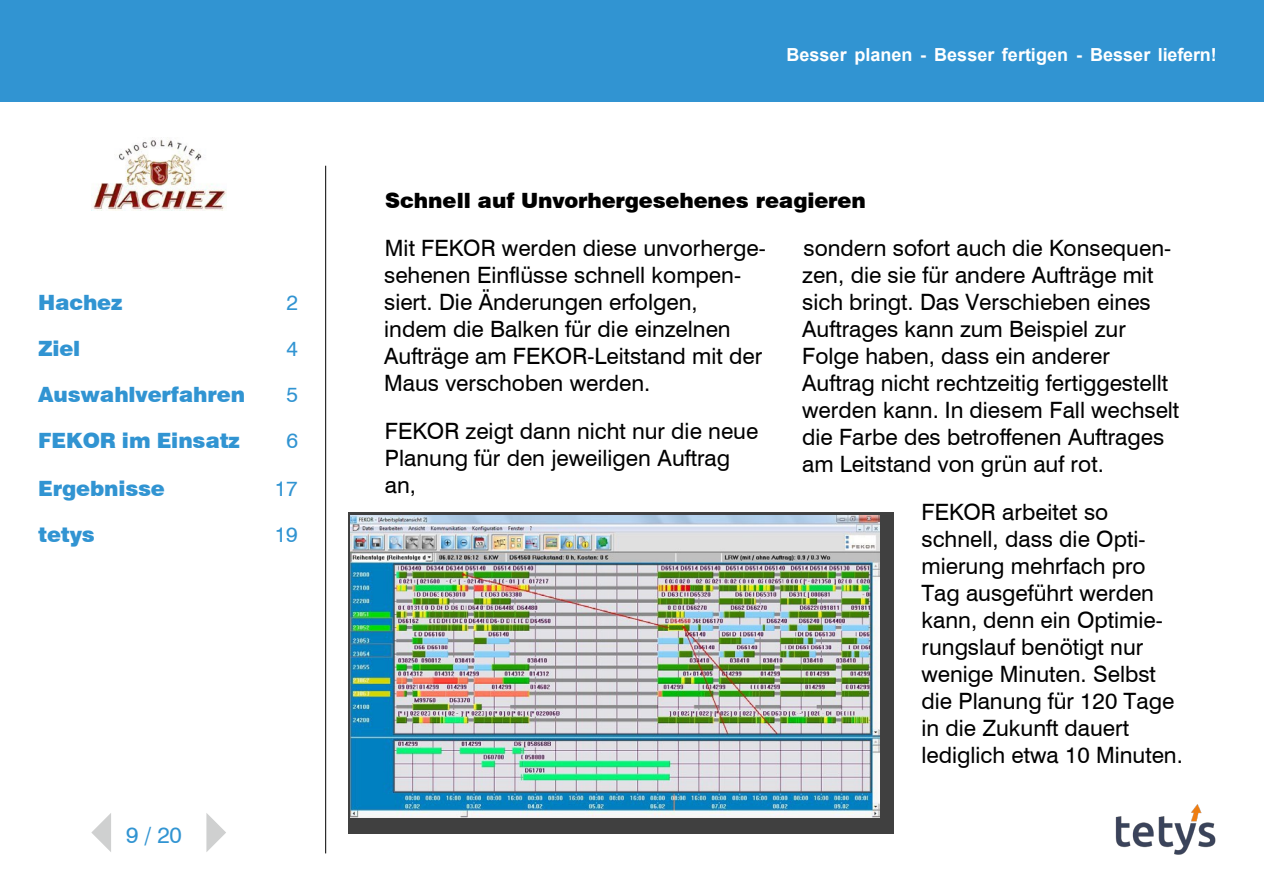
<style>
.page{position:relative;width:1264px;height:894px;background:#fff}
.page>*{position:absolute;margin:0;border:0;box-sizing:border-box;transform-origin:0 0}
.t1{font:22.5px/27px "Swiss 721 BT";color:#000}
.t2{font:22.5px "Swiss 721 BT";color:#3194d2}
.t3{font:900 21px "Swiss 721 BT";letter-spacing:-.01em;color:#3194d2}
.t4{font:900 21px "Swiss 721 BT";letter-spacing:-.01em;color:#000}
.t5{font:21px "Swiss 721 BT";color:#3194d2}
.t6{font:700 18px "Arial";color:#fff}
</style>
<div class="page">
<div style="left:0;top:0;width:1263px;height:101px;background:#3194d2"></div>
<img style="left:91px;top:137px;width:136px;height:73px">
<hr style="left:325px;top:166px;width:1px;height:687px;background:#000">
<div style="left:348px;top:512px;width:545px;height:320px;background:#000;opacity:.75"></div>
<img style="left:351px;top:515px;width:527px;height:302px">
<svg style="left:206px;top:813px;width:20px;height:39px"></svg>
<svg style="left:91px;top:813px;width:20px;height:39px"></svg>
<img style="left:1115px;top:804px;width:101px;height:51px">
<p class="t3" style="left:38px;top:289px;width:86px">Hachez</p>
<p class="t5" style="left:286px;top:289px;width:13px">2</p>
<p class="t3" style="left:38px;top:335px;width:44px">Ziel</p>
<p class="t5" style="left:286px;top:335px;width:13px">4</p>
<p class="t3" style="left:38px;top:382px;width:208px">Auswahlverfahren</p>
<p class="t5" style="left:286px;top:382px;width:13px">5</p>
<p class="t3" style="left:38px;top:428px;width:203px">FEKOR im Einsatz</p>
<p class="t5" style="left:286px;top:428px;width:13px">6</p>
<p class="t3" style="left:38px;top:475px;width:128px">Ergebnisse</p>
<p class="t5" style="left:275px;top:475px;width:24px">17</p>
<p class="t3" style="left:38px;top:521px;width:58px">tetys</p>
<p class="t5" style="left:275px;top:521px;width:24px">19</p>
<p class="t2" style="left:126px;top:821px;width:57px">9/20</p>
<p class="t6" style="left:786px;top:42px;width:432px">Besser planen - Besser fertigen - Besser liefern!</p>
<p class="t4" style="left:385px;top:187px;width:482px">Schnell auf Unvorhergesehenes reagieren</p>
<p class="t1" style="left:384px;top:234px;width:383px">Mit FEKOR werden diese unvorherge&shy;sehenen Einflüsse schnell kompen&shy;siert. Die Änderungen erfolgen, indem die Balken für die einzelnen Aufträge am FEKOR-Leitstand mit der Maus verschoben werden.</p>
<p class="t1" style="left:385px;top:417px;width:375px">FEKOR zeigt dann nicht nur die neue<br>Planung für den jeweiligen Auftrag an,</p>
<p class="t1" style="left:802px;top:234px;width:378px">sondern sofort auch die Konsequen&shy;zen, die sie für andere Aufträge mit sich bringt. Das Verschieben eines Auftrages kann zum Beispiel zur Folge haben, dass ein anderer Auftrag nicht rechtzeitig fertiggestellt werden kann. In diesem Fall wechselt die Farbe des betroffenen Auftrages am Leitstand von grün auf rot.</p>
<p class="t1" style="left:921px;top:498px;width:263px">FEKOR arbeitet so schnell, dass die Opti&shy;mierung mehrfach pro<br>Tag ausgeführt werden kann, denn ein Optimie&shy;rungslauf benötigt nur wenige Minuten. Selbst die Planung für 120 Tage in die Zukunft dauert lediglich etwa 10 Minuten.</p>
</div>
